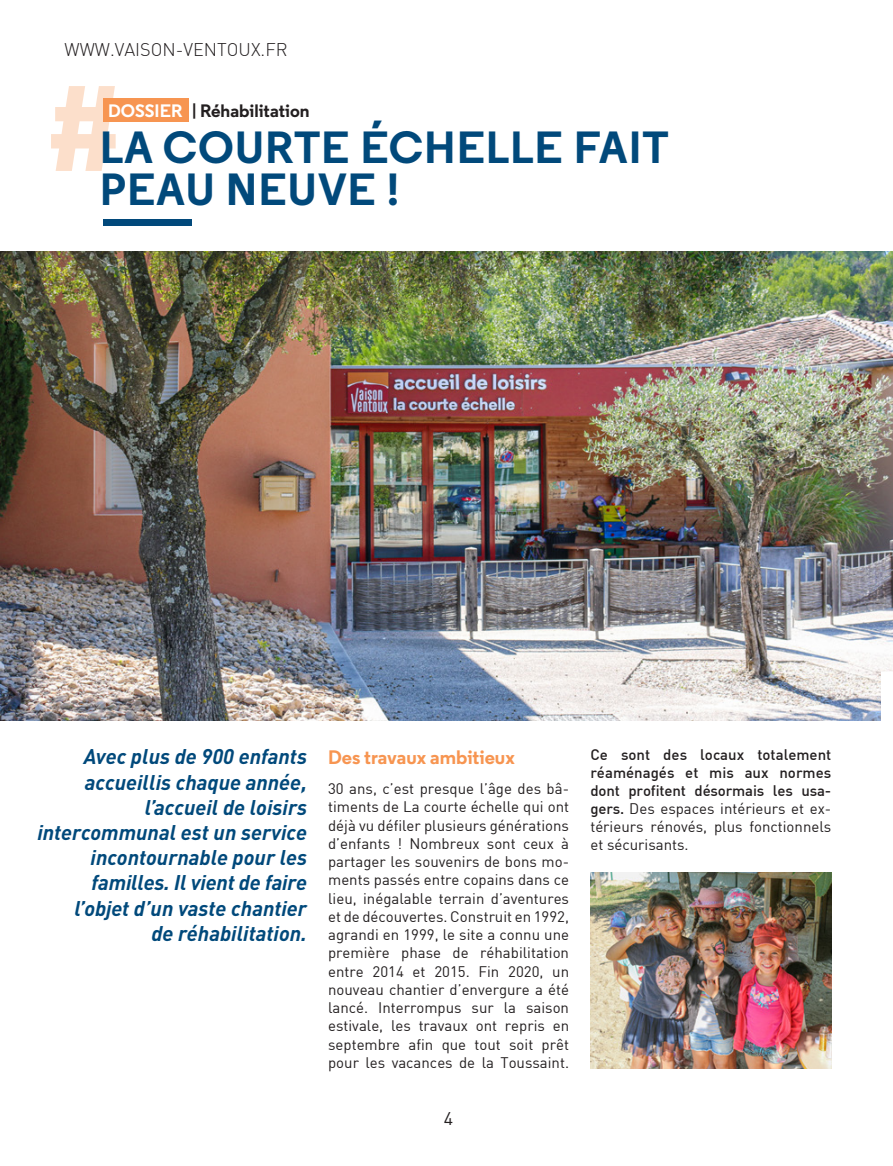
<style>
.page{position:relative;width:893px;height:1166px;background:#fff}
.page>*{position:absolute;margin:0;border:0;box-sizing:border-box;transform-origin:0 0}
.t1{font:700 45px "Regular";letter-spacing:.02em;color:#01497b}
.t2{font:italic 700 21px/25.2px "DIN";color:#01497b;text-align:right}
.t3{font:700 19.5px "Regular";color:#f79551}
.t4{font:300 18px "DIN";color:#231f20}
.t5{font:700 18px "Regular";color:#231f20}
.t6{font:700 18px "Regular";color:#fff}
.t7{font:18px "DIN";color:#231f20}
.t8{font:15px/18.3px "DIN";color:#231f20;text-align:justify}
.t9{font:500 15px/18px "DIN";letter-spacing:-.01em;color:#231f20;text-align:justify}
.s1{font-weight:400}
</style>
<div class="page">
<img style="left:0;top:251px;width:893px;height:469px">
<svg style="left:875px;top:665px;width:18px;height:56px"></svg>
<img style="left:590px;top:872px;width:241px;height:195px">
<svg style="left:51px;top:86px;width:65px;height:85px"></svg>
<div style="left:104px;top:219px;width:88px;height:7px;background:#01497b"></div>
<div style="left:103px;top:98px;width:86px;height:24px;background:#f79551"></div>
<p class="t4" style="left:65px;top:38px;width:224px">WWW.VAISON-VENTOUX.FR</p>
<p class="t6" style="left:108px;top:99px;width:76px">DOSSIER</p>
<p class="t5" style="left:192px;top:99px;width:119px">| Réhabilitation</p>
<p class="t1" style="left:100px;top:117px;width:570px">LA COURTE ÉCHELLE FAIT</p>
<p class="t1" style="left:100px;top:159px;width:301px">PEAU NEUVE !</p>
<p class="t2" style="left:37px;top:743px;width:271px">Avec plus de 900 enfants accueillis chaque année, l’accueil de loisirs intercommunal est un service incontournable pour les familles. Il vient de faire l’objet d’un vaste chantier<br>de réhabilitation.</p>
<p class="t3" style="left:328px;top:744px;width:188px">Des travaux ambitieux</p>
<p class="t8" style="left:328px;top:779px;width:242px">30 ans, c’est presque l’âge des bâ&shy;timents de La courte échelle qui ont déjà vu défiler plusieurs générations d’enfants ! Nombreux sont ceux à partager les souvenirs de bons mo&shy;ments passés entre copains dans ce lieu, inégalable terrain d’aventures et de découvertes. Construit en 1992, agrandi en 1999, le site a connu une première phase de réhabilitation entre 2014 et 2015. Fin 2020, un nouveau chantier d’envergure a été lancé. Interrompus sur la saison estivale, les travaux ont repris en septembre afin que tout soit prêt pour les vacances de la Toussaint.</p>
<p class="t7" style="left:444px;top:1106px;width:11px">4</p>
<p class="t9" style="left:590px;top:745px;width:242px">Ce sont des locaux totalement réaménagés et mis aux normes dont profitent désormais les usa&shy;gers. <span class="s1">Des espaces intérieurs et ex&shy;térieurs rénovés, plus fonctionnels et sécurisants.</span></p>
</div>
